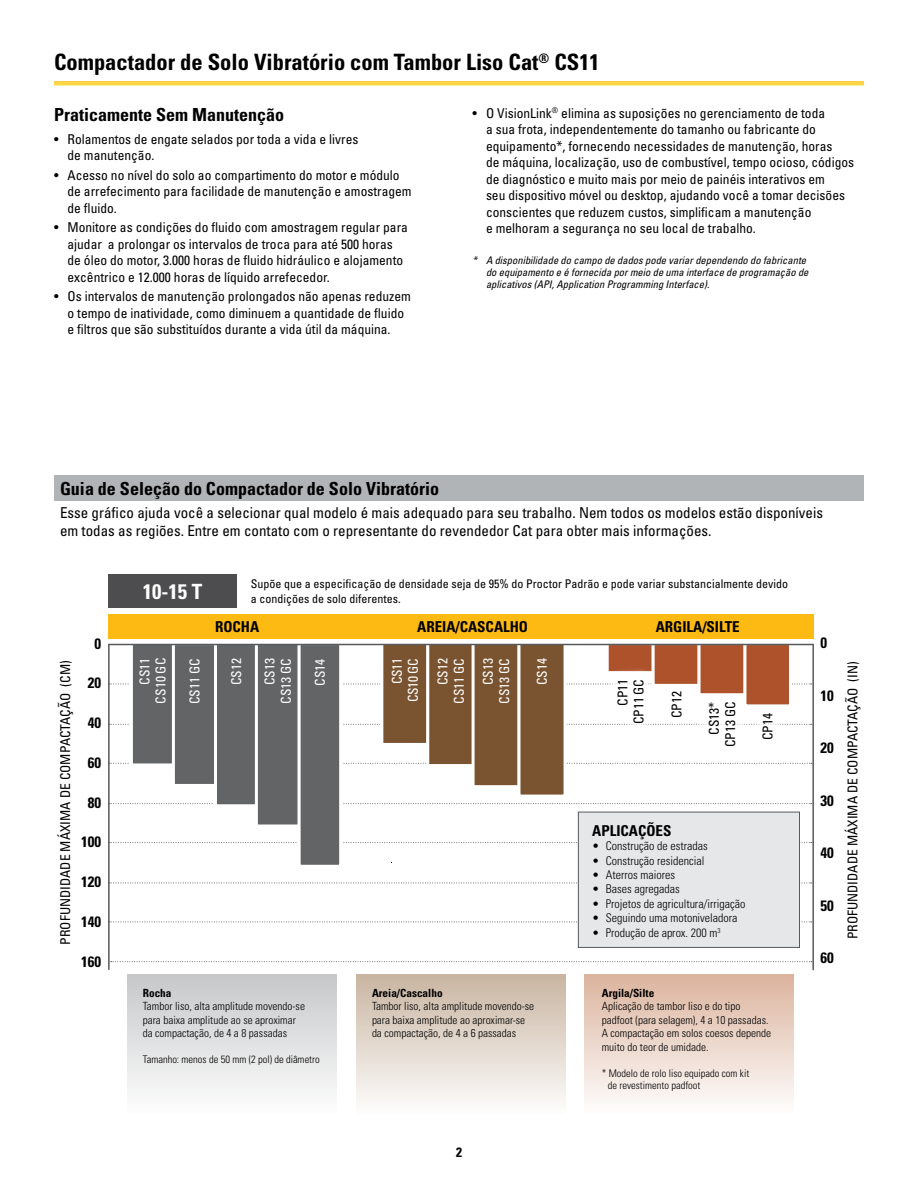
<style>
.page{position:relative;width:918px;height:1188px;background:#fff}
.page>*{position:absolute;margin:0;border:0;box-sizing:border-box;transform-origin:0 0}
.t1{font:700 condensed 22.5px "Univers LT Std";color:#000}
.t2{font:700 condensed 21px "Univers LT Std";color:#fff}
.t3{font:700 condensed 18px "Univers LT Std";color:#000}
.t4{font:condensed 15px/18px "Univers LT Std";color:#000}
.t5{font:700 condensed 15px "Univers LT Std";color:#000}
.t6{font:condensed 13.5px/16.5px "Univers LT Std";color:#000}
.t7{font:condensed 13.5px/16.2px "Univers LT Std";color:#fff;text-align:right}
.t8{font:condensed 13.5px/16.2px "Univers LT Std";letter-spacing:-.02em;color:#fff;text-align:right}
.t9{font:700 condensed 13.5px "Univers LT Std";color:#000}
.t10{font:300 condensed 12px "Univers LT Std";color:#000}
.t11{font:condensed 12px/14.4px "Univers LT Std";color:#000}
.t12{font:300 condensed 11.25px/13.5px "Univers LT Std";color:#000}
.t13{font:700 condensed 11.25px "Univers LT Std";color:#000}
.t14{font:italic condensed 10.5px/12px "Univers LT Std";color:#000}
.t15{font:300 condensed 10.5px/12.6px "Univers LT Std";color:#000}
</style>
<div class="page">
<div style="left:54px;top:476px;width:810px;height:25px;background:#b1b4b6"></div>
<div style="left:357px;top:974px;width:209px;height:141px;background:linear-gradient(to bottom,#c8b4a0,#fefefd)"></div>
<div style="left:584px;top:974px;width:210px;height:141px;background:linear-gradient(to bottom,#dbb39d,#fefefd)"></div>
<div style="left:128px;top:974px;width:209px;height:141px;background:linear-gradient(to bottom,#c6c7c9,#fefefe)"></div>
<svg style="left:111px;top:961px;width:701px;height:1px"></svg>
<div style="left:108px;top:575px;width:129px;height:33px;background:#4d4d4f"></div>
<svg style="left:110px;top:684px;width:702px;height:1px"></svg>
<svg style="left:110px;top:724px;width:702px;height:1px"></svg>
<svg style="left:110px;top:763px;width:702px;height:1px"></svg>
<svg style="left:110px;top:803px;width:702px;height:1px"></svg>
<svg style="left:110px;top:842px;width:702px;height:1px"></svg>
<svg style="left:110px;top:883px;width:702px;height:1px"></svg>
<svg style="left:110px;top:922px;width:702px;height:1px"></svg>
<hr style="left:108px;top:645px;width:2px;height:325px;background:#58595b">
<hr style="left:812px;top:645px;width:2px;height:325px;background:#58595b">
<div style="left:131px;top:643px;width:43px;height:122px;background:#636466"></div>
<div style="left:130px;top:641px;width:45px;height:125px;border:3px solid #fff"></div>
<div style="left:173px;top:644px;width:43px;height:141px;background:#636466"></div>
<div style="left:172px;top:642px;width:45px;height:145px;border:3px solid #fff"></div>
<div style="left:216px;top:643px;width:41px;height:163px;background:#636466"></div>
<div style="left:214px;top:642px;width:45px;height:165px;border:3px solid #fff"></div>
<div style="left:256px;top:643px;width:43px;height:183px;background:#636466"></div>
<div style="left:255px;top:642px;width:46px;height:186px;border:3px solid #fff"></div>
<div style="left:299px;top:644px;width:42px;height:222px;background:#636466"></div>
<div style="left:298px;top:642px;width:44px;height:226px;border:3px solid #fff"></div>
<div style="left:382px;top:643px;width:46px;height:101px;background:#7a5431"></div>
<div style="left:380px;top:642px;width:49px;height:104px;border:3px solid #fff"></div>
<div style="left:428px;top:643px;width:46px;height:123px;background:#7a5431"></div>
<div style="left:426px;top:642px;width:49px;height:125px;border:3px solid #fff"></div>
<div style="left:473px;top:643px;width:46px;height:144px;background:#7a5431"></div>
<div style="left:472px;top:642px;width:49px;height:146px;border:3px solid #fff"></div>
<div style="left:519px;top:643px;width:46px;height:153px;background:#7a5431"></div>
<div style="left:517px;top:642px;width:50px;height:156px;border:3px solid #fff"></div>
<div style="left:658px;top:679px;width:36px;height:51px;background:#fff"></div>
<div style="left:690px;top:683px;width:64px;height:82px;background:#fff"></div>
<div style="left:749px;top:701px;width:36px;height:51px;background:#fff"></div>
<div style="left:606px;top:642px;width:49px;height:32px;background:#ae522c;border:3px solid #fff"></div>
<div style="left:652px;top:642px;width:49px;height:45px;background:#ae522c;border:3px solid #fff"></div>
<div style="left:698px;top:642px;width:49px;height:54px;background:#ae522c;border:3px solid #fff"></div>
<div style="left:743px;top:642px;width:49px;height:65px;background:#ae522c;border:3px solid #fff"></div>
<div style="left:578px;top:812px;width:222px;height:135px;background:#e6e7e8"></div>
<div style="left:578px;top:812px;width:222px;height:136px;border:1px solid #58595b"></div>
<div style="left:604px;top:667px;width:53px;height:69px;background:#fff"></div>
<hr style="left:108px;top:644px;width:706px;height:1px;background:#58595b">
<div style="left:108px;top:614px;width:706px;height:25px;background:#fdba12"></div>
<h1 class="t1" style="left:54px;top:48px;width:547px">Compactador de Solo Vibratório com Tambor Liso Cat<sup>®</sup> CS11</h1>
<h3 class="t3" style="left:54px;top:104px;width:232px">Praticamente Sem Manutenção</h3>
<p class="t6" style="left:68px;top:130px;width:292px;text-indent:-14px">• Rolamentos de engate selados por toda a vida e livres de manutenção.</p>
<p class="t6" style="left:68px;top:166px;width:346px;text-indent:-14px">• Acesso no nível do solo ao compartimento do motor e módulo de arrefecimento para facilidade de manutenção e amostragem de fluido.</p>
<p class="t6" style="left:68px;top:219px;width:342px;text-indent:-14px">• Monitore as condições do fluido com amostragem regular para ajudar a prolongar os intervalos de troca para até 500 horas de óleo do motor, 3.000 horas de fluido hidráulico e alojamento excêntrico e 12.000 horas de líquido arrefecedor.</p>
<p class="t6" style="left:54px;top:288px;width:358px;text-align:center">• Os intervalos de manutenção prolongados não apenas reduzem o tempo de inatividade, como diminuem a quantidade de fluido<br>e filtros que são substituídos durante a vida útil da máquina.</p>
<p class="t6" style="left:486px;top:105px;width:370px;text-indent:-14px">• O VisionLink<sup>®</sup> elimina as suposições no gerenciamento de toda<br>a sua frota, independentemente do tamanho ou fabricante do equipamento*, fornecendo necessidades de manutenção, horas<br>de máquina, localização, uso de combustível, tempo ocioso, códigos de diagnóstico e muito mais por meio de painéis interativos em<br>seu dispositivo móvel ou desktop, ajudando você a tomar decisões conscientes que reduzem custos, simplificam a manutenção<br>e melhoram a segurança no seu local de trabalho.</p>
<p class="t14" style="left:486px;top:255px;width:324px;text-indent:-14px">* A disponibilidade do campo de dados pode variar dependendo do fabricante do equipamento e é fornecida por meio de uma interface de programação de aplicativos (API, Application Programming Interface).</p>
<h3 class="t3" style="left:60px;top:477px;width:381px">Guia de Seleção do Compactador de Solo Vibratório</h3>
<p class="t4" style="left:60px;top:503px;width:765px">Esse gráfico ajuda você a selecionar qual modelo é mais adequado para seu trabalho. Nem todos os modelos estão disponíveis em todas as regiões. Entre em contato com o representante do revendedor Cat para obter mais informações.</p>
<h2 class="t2" style="left:143px;top:579px;width:61px">10-15 T</h2>
<p class="t11" style="left:251px;top:577px;width:539px">Supõe que a especificação de densidade seja de 95% do Proctor Padrão e pode variar substancialmente devido a condições de solo diferentes.</p>
<p class="t5" style="left:215px;top:617px;width:46px">ROCHA</p>
<p class="t5" style="left:417px;top:617px;width:112px">AREIA/CASCALHO</p>
<p class="t5" style="left:656px;top:617px;width:86px">ARGILA/SILTE</p>
<p class="t5" style="left:821px;top:634px;width:8px">0</p>
<p class="t5" style="left:94px;top:634px;width:8px">0</p>
<p class="t5" style="left:88px;top:674px;width:15px">20</p>
<p class="t5" style="left:88px;top:714px;width:15px">40</p>
<p class="t5" style="left:88px;top:753px;width:15px">60</p>
<p class="t5" style="left:88px;top:793px;width:15px">80</p>
<p class="t5" style="left:81px;top:833px;width:21px">100</p>
<p class="t5" style="left:81px;top:873px;width:21px">120</p>
<p class="t5" style="left:81px;top:912px;width:21px">140</p>
<p class="t5" style="left:81px;top:952px;width:21px">160</p>
<p class="t7" style="left:136px;top:704px;width:47px;rotate:-90deg">CS11<br>CS10 GC</p>
<p class="t7" style="left:186px;top:704px;width:47px;rotate:-90deg">CS11 GC</p>
<p class="t7" style="left:228px;top:685px;width:28px;rotate:-90deg">CS12</p>
<p class="t7" style="left:262px;top:704px;width:47px;rotate:-90deg">CS13<br>CS13 GC</p>
<p class="t7" style="left:312px;top:686px;width:28px;rotate:-90deg">CS14</p>
<p class="t8" style="left:389px;top:702px;width:46px;rotate:-90deg">CS11<br>CS10 GC</p>
<p class="t7" style="left:435px;top:704px;width:47px;rotate:-90deg">CS12<br>CS11 GC</p>
<p class="t7" style="left:480px;top:704px;width:47px;rotate:-90deg">CS13<br>CS13 GC</p>
<p class="t7" style="left:534px;top:685px;width:28px;rotate:-90deg">CS14</p>
<p class="t6" style="left:57px;top:945px;width:286px;rotate:-90deg">PROFUNDIDADE MÁXIMA DE COMPACTAÇÃO (CM)</p>
<p class="t6" style="left:844px;top:939px;width:280px;rotate:-90deg">PROFUNDIDADE MÁXIMA DE COMPACTAÇÃO (IN)</p>
<p class="t6" style="left:614px;top:724px;width:46px;text-align:right;rotate:-90deg">CP11<br>CP11 GC</p>
<p class="t5" style="left:821px;top:686px;width:15px">10</p>
<p class="t6" style="left:668px;top:718px;width:28px;rotate:-90deg">CP12</p>
<p class="t6" style="left:706px;top:747px;width:47px;text-align:right;rotate:-90deg">CS13*<br>CP13 GC</p>
<p class="t6" style="left:759px;top:740px;width:28px;rotate:-90deg">CP14</p>
<p class="t5" style="left:821px;top:739px;width:15px">20</p>
<p class="t5" style="left:821px;top:791px;width:15px">30</p>
<p class="t5" style="left:592px;top:821px;width:81px">APLICAÇÕES</p>
<p class="t10" style="left:592px;top:839px;width:117px">• Construção de estradas</p>
<p class="t10" style="left:592px;top:853px;width:114px">• Construção residencial</p>
<p class="t10" style="left:592px;top:868px;width:84px">• Aterros maiores</p>
<p class="t10" style="left:592px;top:882px;width:89px">• Bases agregadas</p>
<p class="t10" style="left:592px;top:896px;width:155px">• Projetos de agricultura/irrigação</p>
<p class="t10" style="left:592px;top:911px;width:147px">• Seguindo uma motoniveladora</p>
<p class="t10" style="left:592px;top:925px;width:130px">• Produção de aprox. 200 m<sup>3</sup></p>
<p class="t5" style="left:821px;top:844px;width:15px">40</p>
<p class="t5" style="left:821px;top:896px;width:15px">50</p>
<p class="t5" style="left:821px;top:949px;width:15px">60</p>
<p class="t13" style="left:143px;top:986px;width:30px">Rocha</p>
<p class="t12" style="left:143px;top:999px;width:164px">Tambor liso, alta amplitude movendo-se para baixa amplitude ao se aproximar da compactação, de 4 a 8 passadas</p>
<p class="t15" style="left:143px;top:1053px;width:179px">Tamanho: menos de 50 mm (2 pol) de diâmetro</p>
<p class="t13" style="left:372px;top:986px;width:72px">Areia/Cascalho</p>
<p class="t12" style="left:372px;top:1000px;width:164px">Tambor liso, alta amplitude movendo-se para baixa amplitude ao aproximar-se da compactação, de 4 a 6 passadas</p>
<p class="t9" style="left:456px;top:1144px;width:7px">2</p>
<p class="t13" style="left:602px;top:986px;width:54px">Argila/Silte</p>
<p class="t12" style="left:602px;top:999px;width:171px">Aplicação de tambor liso e do tipo padfoot (para selagem), 4 a 10 passadas.<br>A compactação em solos coesos depende muito do teor de umidade.</p>
<p class="t15" style="left:608px;top:1067px;width:143px;text-indent:-6px">* Modelo de rolo liso equipado com kit de revestimento padfoot</p>
</div>
